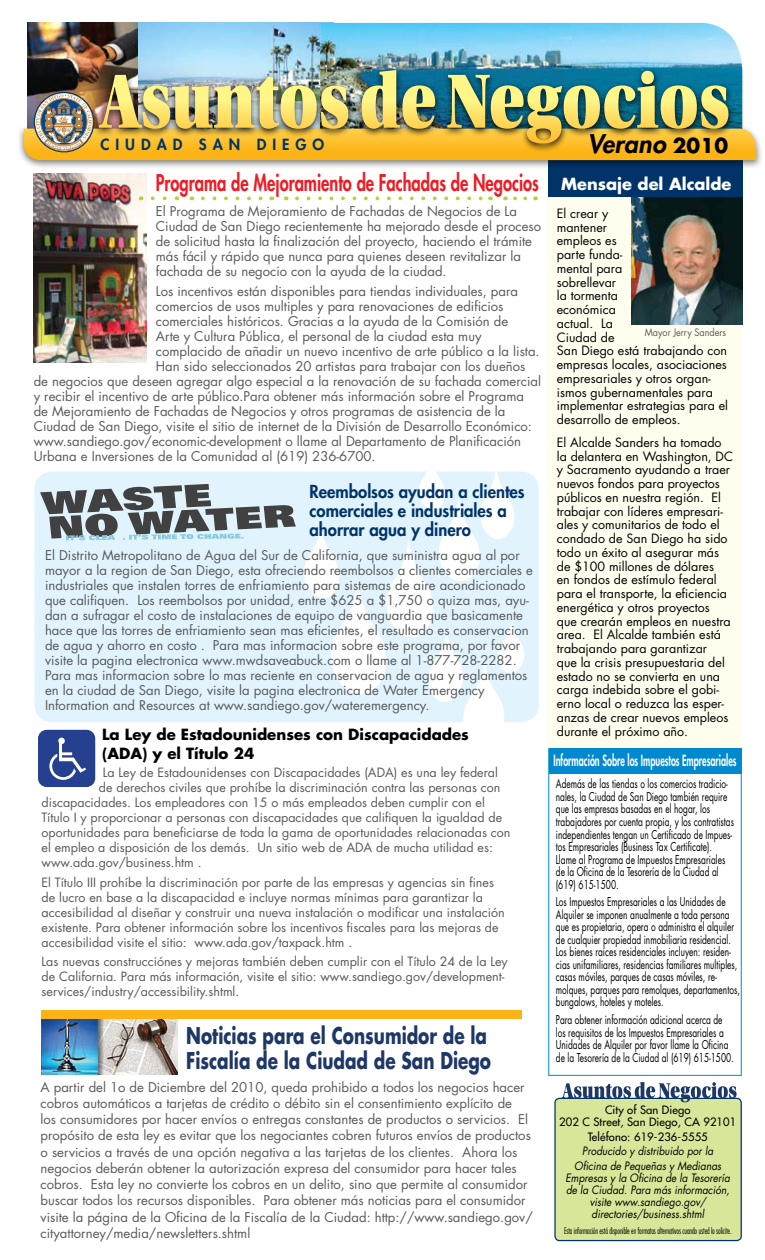
<style>
.page{position:relative;width:765px;height:1260px;background:#fff}
.page>*{position:absolute;margin:0;border:0;box-sizing:border-box;transform-origin:0 0}
.t1{font:italic 800 25px "Futura Std";letter-spacing:.01em;color:#000}
.t2{font:800 22.5px "Futura Std";color:#ed1c24;scale:.73 1}
.t3{font:700 22.5px/25px "Futura Std";color:#1d3766;scale:.75 1}
.t4{font:800 17.5px/18.8px "Futura Std";color:#003468;scale:.95 1}
.t5{font:700 15px/19.5px "Futura Std";color:#000}
.t6{font:800 15px "Futura Std";color:#fff;scale:.6 1}
.t7{font:800 15px "Futura Std";letter-spacing:.4em;color:#003468}
.t8{font:13.12px/15px "Futura Std";color:#58595b}
.t9{font:12.5px/15px "Futura Std";color:#58595b}
.t10{font:12.5px/13.8px "Futura Std";color:#000}
.t11{font:11.88px/12.5px "Futura Std";color:#000;scale:.7 1}
.t12{font:italic 11.25px/11.9px "Futura Std";color:#000;text-align:center;scale:.9 1}
.t13{font:500 11.25px/11.9px "Futura Std";letter-spacing:.01em;color:#000;text-align:center}
.t14{font:10px "Futura Std";color:#58595b;scale:.9 1}
.t15{font:300 condensed 8.75px "Futura Std";letter-spacing:-.01em;color:#000;scale:.85 1}
.s1{font-weight:700;font-style:normal;font-size:20px}
.s2{font-weight:700;font-size:16.25px;color:#fff}
.s3{font-weight:500;font-style:normal}
</style>
<div class="page">
<div style="left:548px;top:185px;width:193px;height:588px;background:#fffded"></div>
<svg style="left:153px;top:197px;width:14px;height:3px"></svg>
<svg style="left:515px;top:197px;width:21px;height:3px"></svg>
<svg style="left:203px;top:197px;width:69px;height:3px"></svg>
<svg style="left:297px;top:197px;width:186px;height:3px"></svg>
<div style="left:548px;top:748px;width:194px;height:328px;background:#fff"></div>
<img style="left:631px;top:197px;width:111px;height:128px">
<img style="left:34px;top:175px;width:112px;height:187px">
<div style="left:34px;top:472px;width:505px;height:250px;background:#e1f4fd;border-radius:18px"></div>
<svg style="left:304px;top:471px;width:220px;height:251px"></svg>
<svg style="left:40px;top:484px;width:256px;height:56px"></svg>
<div style="left:38px;top:730px;width:57px;height:57px;background:#25408f;border-radius:9px"></div>
<svg style="left:49px;top:743px;width:37px;height:37px"></svg>
<div style="left:58px;top:738px;width:7px;height:6px;background:#fff;border-radius:50%"></div>
<img style="left:42px;top:1019px;width:136px;height:55px">
<div style="left:41px;top:1010px;width:480px;height:9px;background:#fcb316"></div>
<div style="left:548px;top:158px;width:195px;height:39px;background:#003468"></div>
<div style="left:17px;top:124px;width:748px;height:51px;background:#000;opacity:.5"></div>
<img style="left:24px;top:23px;width:733px;height:137px">
<div style="left:34px;top:92px;width:60px;height:60px;border:1px solid #003468;border-radius:50%"></div>
<div style="left:549px;top:748px;width:192px;height:25px;background:#0089cf"></div>
<div style="left:555px;top:1098px;width:186px;height:143px;background:#d8e69a;border-radius:5px"></div>
<div style="left:554px;top:1098px;width:188px;height:143px;border:1px solid #003468;border-radius:5px"></div>
<svg style="left:562px;top:1082px;width:175px;height:20px"></svg>
<p class="t7" style="left:100px;top:135px;width:225px">Ciudad San diego</p>
<p class="t1" style="left:588px;top:128px;width:142px">Verano <span class="s1">2010</span></p>
<p class="t2" style="left:156px;top:169px;width:790px">Programa de Mejoramiento de Fachadas de negocios <span class="s2">Mensaje del Alcalde</span></p>
<p class="t10" style="left:557px;top:207px;width:173px">El crear y<br>mantener<br>empleos es<br>parte funda-<br>mental para<br>sobrellevar<br>la tormenta<br>económica<br>actual. La<br>Ciudad de<br>San Diego está trabajando con empresas locales, asociaciones empresariales y otros organ&shy;ismos gubernamentales para implementar estrategias para el desarrollo de empleos.</p>
<p class="t10" style="left:557px;top:436px;width:178px">El Alcalde Sanders ha tomado la delantera en Washington, DC y Sacramento ayudando a traer nuevos fondos para proyectos públicos en nuestra región. El trabajar con líderes empresari&shy;ales y comunitarios de todo el condado de San Diego ha sido todo un éxito al asegurar más de $100 millones de dólares<br>en fondos de estímulo federal para el transporte, la eficiencia energética y otros proyectos que crearán empleos en nuestra area. El Alcalde también está trabajando para garantizar<br>que la crisis presupuestaria del estado no se convierta en una carga indebida sobre el gobi&shy;erno local o reduzca las esper&shy;anzas de crear nuevos empleos durante el próximo año.</p>
<p class="t8" style="left:156px;top:203px;width:387px">El Programa de Mejoramiento de Fachadas de Negocios de La Ciudad de San Diego recientemente ha mejorado desde el proceso de solicitud hasta la finalización del proyecto, haciendo el trámite más fácil y rápido que nunca para quienes deseen revitalizar la fachada de su negocio con la ayuda de la ciudad.</p>
<p class="t8" style="left:156px;top:284px;width:385px">Los incentivos están disponibles para tiendas individuales, para comercios de usos multiples y para renovaciones de edificios comerciales históricos. Gracias a la ayuda de la Comisión de<br>Arte y Cultura Pública, el personal de la ciudad esta muy complacido de añadir un nuevo incentivo de arte público a la lista.<br>Han sido seleccionados 20 artistas para trabajar con los dueños</p>
<p class="t8" style="left:34px;top:374px;width:509px">de negocios que deseen agregar algo especial a la renovación de su fachada comercial y recibir el incentivo de arte público.Para obtener más información sobre el Programa de Mejoramiento de Fachadas de Negocios y otros programas de asistencia de la Ciudad de San Diego, visite el sitio de internet de la División de Desarrollo Económico: www.sandiego.gov/economic-development o llame al Departamento de Planificación</p>
<p class="t8" style="left:34px;top:449px;width:343px">Urbana e Inversiones de la Comunidad al (619) 236-6700.</p>
<p class="t4" style="left:310px;top:483px;width:228px">Reembolsos ayudan a clientes comerciales e industriales a ahorrar agua y dinero</p>
<p class="t8" style="left:45px;top:547px;width:490px">El Distrito Metropolitano de Agua del Sur de California, que suministra agua al por mayor a la region de San Diego, esta ofreciendo reembolsos a clientes comerciales e industriales que instalen torres de enfriamiento para sistemas de aire acondicionado que califiquen. Los reembolsos por unidad, entre $625 a $1,750 o quiza mas, ayu&shy;dan a sufragar el costo de instalaciones de equipo de vanguardia que basicamente hace que las torres de enfriamiento sean mas eficientes, el resultado es conservacion de agua y ahorro en costo . Para mas informacion sobre este programa, por favor visite la pagina electronica www.mwdsaveabuck.com o llame al 1-877-728-2282.<br>Para mas informacion sobre lo mas reciente en conservacion de agua y reglamentos en la ciudad de San Diego, visite la pagina electronica de Water Emergency Information and Resources at www.sandiego.gov/wateremergency.</p>
<p class="t14" style="left:645px;top:326px;width:92px">Mayor Jerry Sanders</p>
<p class="t5" style="left:102px;top:724px;width:368px">La Ley de Estadounidenses con Discapacidades (ADA) y el Título 24</p>
<p class="t6" style="left:553px;top:751px;width:307px">información Sobre los impuestos empresariales</p>
<p class="t11" style="left:556px;top:778px;width:256px">Además de las tiendas o los comercios tradicio&shy;nales, la Ciudad de San Diego también require que las empresas basadas en el hogar, los trabajadores por cuenta propia, y los contratistas independientes tengan un Certificado de Impues&shy;tos Empresariales (Business Tax Certificate).<br>Llame al Programa de Impuestos Empresariales de la Oficina de la Tesorería de la Ciudad al</p>
<p class="t11" style="left:556px;top:878px;width:91px">(619) 615-1500.</p>
<p class="t11" style="left:556px;top:896px;width:264px">Los Impuestos Empresariales a las Unidades de Alquiler se imponen anualmente a toda persona que es propietaria, opera o administra el alquiler de cualquier propiedad inmobiliaria residencial.<br>Los bienes raíces residenciales incluyen: residen&shy;cias unifamiliares, residencias familiares multiples, casas móviles, parques de casas móviles, re&shy;molques, parques para remolques, departamentos, bungalows, hoteles y moteles.</p>
<p class="t11" style="left:556px;top:1014px;width:256px">Para obtener información adicional acerca de los requisitos de los Impuestos Empresariales a Unidades de Alquiler por favor llame la Oficina de la Tesorería de la Ciudad al (619) 615-1500.</p>
<p class="t13" style="left:559px;top:1104px;width:179px">City of San Diego<br>202 C Street, San Diego, CA 92101</p>
<p class="t12" style="left:574px;top:1130px;width:165px;line-height:14.6px"><span class="s3">Teléfono: 619-236-5555<br></span>Producido y distribuido por la<br>Oficina de Pequeñas y Medianas</p>
<p class="t12" style="left:566px;top:1172px;width:184px">Empresas y la Oficina de la Tesorería de la Ciudad. Para más información, visite www.sandiego.gov/ directories/business.shtml</p>
<p class="t15" style="left:564px;top:1225px;width:199px">Esta información está disponible en formatos alternativos cuando usted lo solicite.</p>
<p class="t9" style="left:103px;top:765px;width:397px">La Ley de Estadounidenses con Discapacidades (ADA) es una ley federal</p>
<p class="t9" style="left:99px;top:780px;width:403px">de derechos civiles que prohíbe la discriminación contra las personas con</p>
<p class="t9" style="left:42px;top:795px;width:445px">discapacidades. Los empleadores con 15 o más empleados deben cumplir con el</p>
<p class="t9" style="left:42px;top:810px;width:470px">Título I y proporcionar a personas con discapacidades que califiquen la igualdad de oportunidades para beneficiarse de toda la gama de oportunidades relacionadas con el empleo a disposición de los demás. Un sitio web de ADA de mucha utilidad es: www.ada.gov/business.htm .</p>
<p class="t9" style="left:42px;top:875px;width:465px">El Título III prohíbe la discriminación por parte de las empresas y agencias sin fines de lucro en base a la discapacidad e incluye normas mínimas para garantizar la accesibilidad al diseñar y construir una nueva instalación o modificar una instalación existente. Para obtener información sobre los incentivos fiscales para las mejoras de accesibilidad visite el sitio: www.ada.gov/taxpack.htm .</p>
<p class="t9" style="left:42px;top:954px;width:468px">Las nuevas construcciónes y mejoras también deben cumplir con el Título 24 de la Ley de California. Para más información, visite el sitio: www.sandiego.gov/development&shy;services/industry/accessibility.shtml.</p>
<h2 class="t3" style="left:186px;top:1023px;width:408px">Noticias para el Consumidor de la<br>Fiscalía de la Ciudad de San Diego</h2>
<p class="t8" style="left:41px;top:1079px;width:492px;line-height:16.2px">A partir del 1o de Diciembre del 2010, queda prohibido a todos los negocios hacer cobros automáticos a tarjetas de crédito o débito sin el consentimiento explícito de los consumidores por hacer envíos o entregas constantes de productos o servicios. El propósito de esta ley es evitar que los negociantes cobren futuros envíos de productos</p>
<p class="t8" style="left:41px;top:1144px;width:494px;line-height:16.2px">o servicios a través de una opción negativa a las tarjetas de los clientes. Ahora los negocios deberán obtener la autorización expresa del consumidor para hacer tales cobros. Esta ley no convierte los cobros en un delito, sino que permite al consumidor buscar todos los recursos disponibles. Para obtener más noticias para el consumidor visite la página de la Oficina de la Fiscalía de la Ciudad: http://www.sandiego.gov/ cityattorney/media/newsletters.shtml</p>
</div>
